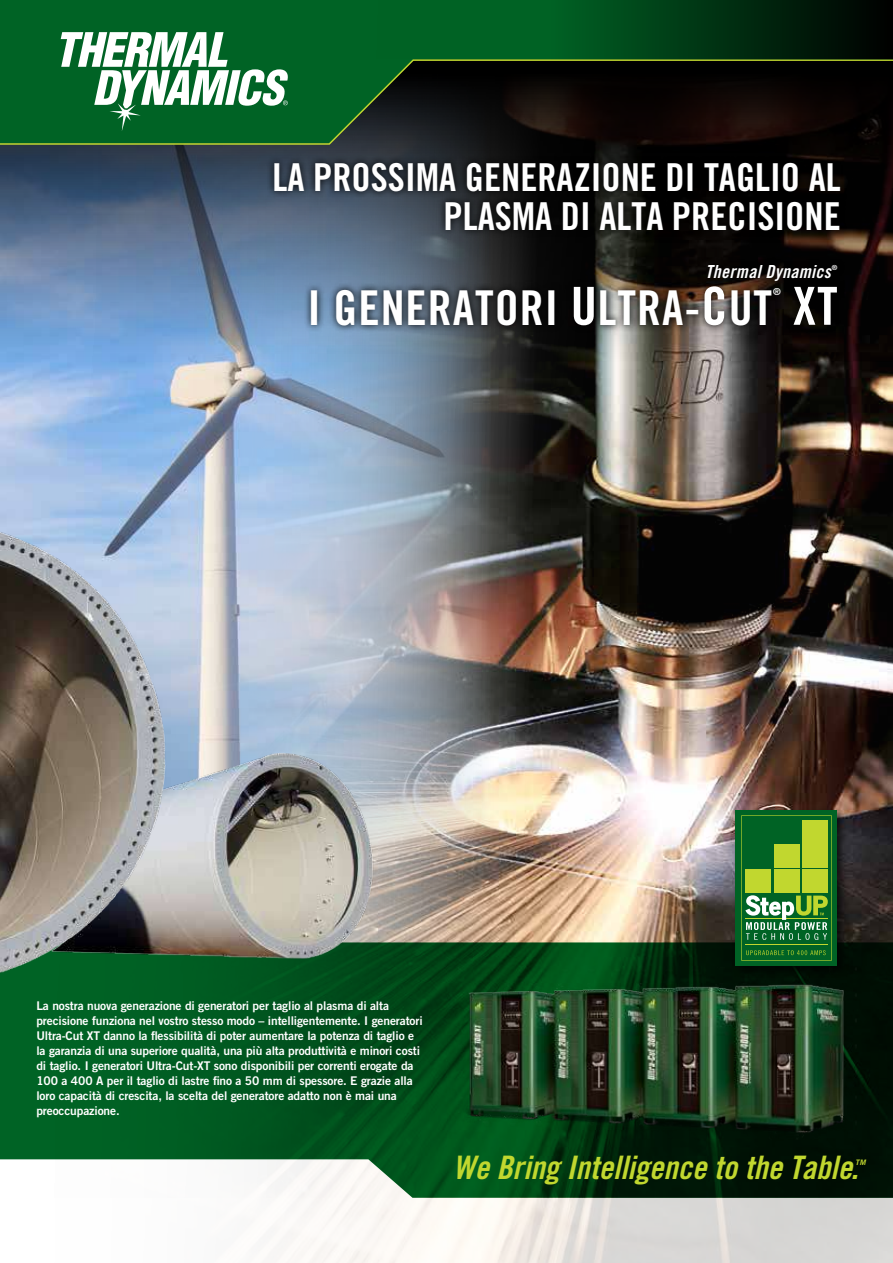
<style>
.page{position:relative;width:893px;height:1263px;background:#fff}
.page>*{position:absolute;margin:0;border:0;box-sizing:border-box;transform-origin:0 0}
.t1{font:48px "Trade Gothic Bold Cond Twenty";letter-spacing:.02em;color:#fff}
.t2{font:38.4px/38.4px "Trade Gothic Bold Cond Twenty";color:#fff;text-align:right}
.t3{font:32.4px "Trade Gothic Bold Cond Twenty Obl";color:#c1d72f}
.t4{font:18px "Trade Gothic Bold Cond Twenty Obl";letter-spacing:.02em;color:#fff}
.t5{font:12px/15px "Trade Gothic Bold Two";letter-spacing:-.01em;color:#fff}
.t6{font:9.6px "Trade Gothic Bold Cond Twenty";color:#fff}
.t7{font:italic 7.5px "Trade Gothic Bold Two";color:#c1d72f}
.t8{font:7.05px "Trade Gothic Bold Cond Twenty";color:#fff}
.s1{font-size:52.5px}
.s2{font-size:34.2px}
</style>
<div class="page">
<img style="left:383px;top:432px;width:510px;height:510px">
<svg style="left:268px;top:1198px;width:625px;height:65px"></svg>
<img style="left:0;top:432px;width:531px;height:500px">
<img style="left:0;top:145px;width:893px;height:287px">
<svg style="left:303px;top:257px;width:542px;height:76px"></svg>
<svg style="left:267px;top:156px;width:581px;height:82px"></svg>
<svg style="left:0;top:942px;width:893px;height:256px"></svg>
<img style="left:176px;top:738px;width:207px;height:237px">
<img style="left:0;top:500px;width:176px;height:530px">
<div style="left:732px;top:806px;width:118px;height:172px;background:#000;opacity:.75"></div>
<div style="left:736px;top:810px;width:101px;height:155px;background:#006325"></div>
<svg style="left:741px;top:815px;width:91px;height:145px"></svg>
<div style="left:0;top:0;width:376px;height:59px;background:#006325"></div>
<svg style="left:0;top:59px;width:893px;height:86px"></svg>
<svg style="left:61px;top:32px;width:227px;height:99px"></svg>
<svg style="left:376px;top:0;width:517px;height:59px"></svg>
<img style="left:449px;top:968px;width:407px;height:172px">
<h2 class="t2" style="left:273px;top:158px;width:570px">LA PROSSIMA GENERAZIONE DI TAGLIO AL<br>PLASMA DI ALTA PRECISIONE</h2>
<h3 class="t4" style="left:705px;top:261px;width:127px">Thermal Dynamics</h3>
<p class="t8" style="left:832px;top:263px;width:7px">®</p>
<h1 class="t1" style="left:308px;top:278px;width:531px">I GENERATORI <span class="s1">U</span>LTRA-<span class="s1">C</span>UT <span class="s1">XT</span></h1>
<p class="t6" style="left:773px;top:286px;width:9px">®</p>
<p class="t5" style="left:36px;top:998px;width:388px">La nostra nuova generazione di generatori per taglio al plasma di alta precisione funziona nel vostro stesso modo – intelligentemente. I generatori Ultra-Cut XT danno la flessibilità di poter aumentare la potenza di taglio e la garanzia di una superiore qualità, una più alta produttività e minori costi di taglio. I generatori Ultra-Cut-XT sono disponibili per correnti erogate da 100 a 400 A per il taglio di lastre fino a 50 mm di spessore. E grazie alla loro capacità di crescita, la scelta del generatore adatto non è mai una preoccupazione.</p>
<h3 class="t3" style="left:453px;top:1147px;width:407px">We Bring Intelligence to the Table<span class="s2">.</span></h3>
<p class="t7" style="left:855px;top:1158px;width:12px">TM</p>
</div>
